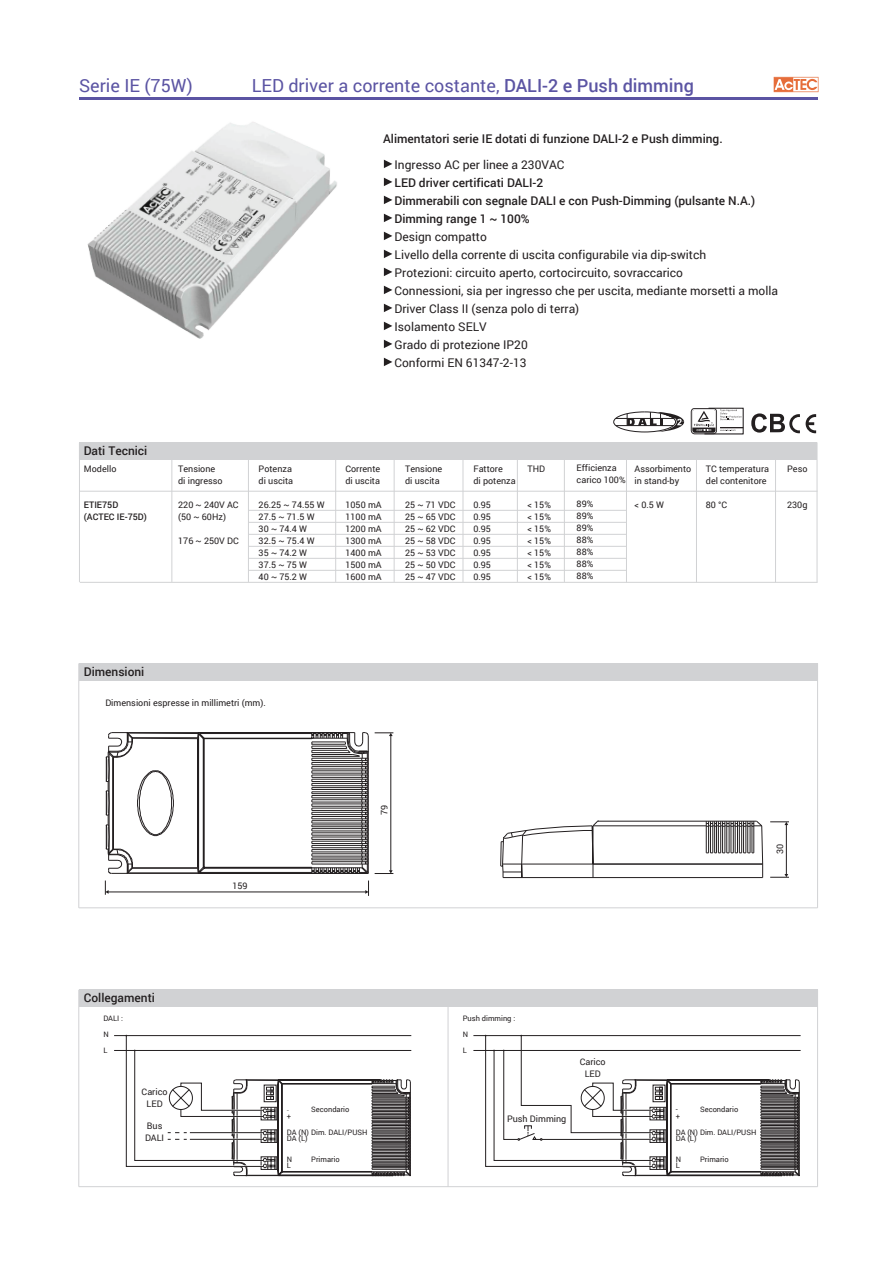
<style>
.page{position:relative;width:893px;height:1263px;background:#fff}
.page>*{position:absolute;margin:0;border:0;box-sizing:border-box;transform-origin:0 0}
.t1{font:18px "Roboto";color:#5b54a3}
.t2{font:12px/18px "Roboto";color:#231f20}
.t3{font:500 12px/18px "Roboto";color:#231f20}
.t4{font:9px/12px "Roboto";color:#231f20}
.t5{font:500 9px/12px "Roboto";color:#231f20}
.t6{font:7.5px "Roboto";color:#231f20}
.t7{font:300 7.5px "Calibri";color:#231f20}
.s1{font-weight:500}
</style>
<div class="page">
<hr style="left:79px;top:1186px;width:739px;height:1px;background:#d1d2d4">
<svg style="left:384px;top:160px;width:8px;height:8px"></svg>
<svg style="left:384px;top:178px;width:8px;height:8px"></svg>
<svg style="left:384px;top:196px;width:8px;height:8px"></svg>
<svg style="left:384px;top:214px;width:8px;height:8px"></svg>
<svg style="left:384px;top:232px;width:8px;height:8px"></svg>
<svg style="left:384px;top:250px;width:8px;height:8px"></svg>
<svg style="left:384px;top:268px;width:8px;height:8px"></svg>
<svg style="left:384px;top:286px;width:8px;height:8px"></svg>
<svg style="left:384px;top:304px;width:8px;height:8px"></svg>
<svg style="left:384px;top:322px;width:8px;height:8px"></svg>
<svg style="left:384px;top:340px;width:8px;height:8px"></svg>
<svg style="left:384px;top:358px;width:8px;height:8px"></svg>
<hr style="left:79px;top:98px;width:738px;height:2px;background:#5b54a3">
<svg style="left:774px;top:77px;width:44px;height:15px"></svg>
<div style="left:80px;top:663px;width:738px;height:17px;background:#d1d2d4"></div>
<hr style="left:108px;top:892px;width:258px;height:1px;background:#231f20">
<svg style="left:365px;top:880px;width:4px;height:16px"></svg>
<svg style="left:105px;top:880px;width:4px;height:15px"></svg>
<hr style="left:391px;top:735px;width:1px;height:136px;background:#231f20">
<svg style="left:375px;top:732px;width:18px;height:4px"></svg>
<svg style="left:375px;top:870px;width:18px;height:4px"></svg>
<svg style="left:106px;top:732px;width:263px;height:142px"></svg>
<hr style="left:786px;top:824px;width:1px;height:50px;background:#231f20">
<svg style="left:770px;top:821px;width:19px;height:4px"></svg>
<svg style="left:770px;top:874px;width:19px;height:4px"></svg>
<svg style="left:500px;top:821px;width:263px;height:57px"></svg>
<div style="left:79px;top:990px;width:739px;height:17px;background:#d1d2d4"></div>
<hr style="left:448px;top:1007px;width:1px;height:180px;background:#d1d2d4">
<hr style="left:78px;top:990px;width:1px;height:197px;background:#d1d2d4">
<hr style="left:817px;top:990px;width:1px;height:197px;background:#d1d2d4">
<hr style="left:79px;top:907px;width:739px;height:1px;background:#d1d2d4">
<hr style="left:78px;top:663px;width:1px;height:245px;background:#d1d2d4">
<hr style="left:817px;top:663px;width:1px;height:245px;background:#d1d2d4">
<hr style="left:114px;top:1035px;width:297px;height:1px;background:#231f20">
<hr style="left:114px;top:1050px;width:297px;height:1px;background:#231f20">
<svg style="left:125px;top:1035px;width:286px;height:141px"></svg>
<hr style="left:473px;top:1035px;width:328px;height:1px;background:#231f20">
<hr style="left:473px;top:1050px;width:328px;height:1px;background:#231f20">
<svg style="left:485px;top:1035px;width:315px;height:141px"></svg>
<img style="left:87px;top:122px;width:250px;height:217px">
<div style="left:79px;top:442px;width:738px;height:17px;background:#d1d2d4"></div>
<hr style="left:79px;top:443px;width:1px;height:139px;background:#d1d2d4">
<hr style="left:171px;top:453px;width:1px;height:129px;background:#d1d2d4">
<hr style="left:248px;top:453px;width:1px;height:129px;background:#d1d2d4">
<hr style="left:335px;top:453px;width:1px;height:129px;background:#d1d2d4">
<hr style="left:394px;top:453px;width:1px;height:129px;background:#d1d2d4">
<hr style="left:463px;top:453px;width:1px;height:129px;background:#d1d2d4">
<hr style="left:517px;top:453px;width:1px;height:129px;background:#d1d2d4">
<hr style="left:564px;top:453px;width:1px;height:129px;background:#d1d2d4">
<hr style="left:626px;top:453px;width:1px;height:129px;background:#d1d2d4">
<hr style="left:696px;top:453px;width:1px;height:129px;background:#d1d2d4">
<hr style="left:775px;top:453px;width:1px;height:129px;background:#d1d2d4">
<hr style="left:817px;top:442px;width:1px;height:140px;background:#d1d2d4">
<hr style="left:79px;top:491px;width:738px;height:1px;background:#d1d2d4">
<hr style="left:248px;top:510px;width:378px;height:1px;background:#d1d2d4">
<hr style="left:248px;top:522px;width:378px;height:1px;background:#d1d2d4">
<hr style="left:248px;top:534px;width:378px;height:1px;background:#d1d2d4">
<hr style="left:248px;top:546px;width:378px;height:1px;background:#d1d2d4">
<hr style="left:248px;top:558px;width:378px;height:1px;background:#d1d2d4">
<hr style="left:248px;top:570px;width:378px;height:1px;background:#d1d2d4">
<hr style="left:80px;top:582px;width:737px;height:1px;background:#d1d2d4">
<svg style="left:613px;top:411px;width:71px;height:21px"></svg>
<svg style="left:806px;top:414px;width:10px;height:19px"></svg>
<svg style="left:751px;top:413px;width:49px;height:20px"></svg>
<svg style="left:691px;top:408px;width:52px;height:26px"></svg>
<h1 class="t1" style="left:79px;top:73px;width:115px">Serie IE (75W)</h1>
<h1 class="t1" style="left:252px;top:73px;width:444px">LED driver a corrente costante, <span class="s1">DALI-2 e Push dimming</span></h1>
<h2 class="t3" style="left:383px;top:129px;width:341px">Alimentatori serie IE dotati di funzione DALI-2 e Push dimming.</h2>
<h2 class="t3" style="left:84px;top:441px;width:65px">Dati Tecnici</h2>
<p class="t4" style="left:84px;top:462px;width:34px">Modello</p>
<p class="t5" style="left:84px;top:498px;width:64px">ETIE75D (ACTEC IE-75D)</p>
<h2 class="t2" style="left:395px;top:156px;width:171px">Ingresso AC per linee a 230VAC</h2>
<h2 class="t3" style="left:395px;top:174px;width:362px">LED driver certificati DALI-2<br>Dimmerabili con segnale DALI e con Push-Dimming (pulsante N.A.)<br>Dimming range 1 ~ 100%</h2>
<p class="t2" style="left:395px;top:228px;width:385px">Design compatto<br>Livello della corrente di uscita configurabile via dip-switch<br>Protezioni: circuito aperto, cortocircuito, sovraccarico<br>Connessioni, sia per ingresso che per uscita, mediante morsetti a molla Driver Class II (senza polo di terra)<br>Isolamento SELV<br>Grado di protezione IP20<br>Conformi EN 61347-2-13</p>
<p class="t4" style="left:178px;top:462px;width:46px">Tensione di ingresso</p>
<p class="t4" style="left:178px;top:498px;width:62px">220 ~ 240V AC (50 ~ 60Hz)</p>
<p class="t4" style="left:178px;top:534px;width:62px">176 ~ 250V DC</p>
<p class="t4" style="left:259px;top:462px;width:36px">Potenza di uscita</p>
<p class="t4" style="left:259px;top:498px;width:68px">26.25 ~ 74.55 W<br>27.5 ~ 71.5 W<br>30 ~ 74.4 W<br>32.5 ~ 75.4 W<br>35 ~ 74.2 W<br>37.5 ~ 75 W<br>40 ~ 75.2 W</p>
<p class="t4" style="left:345px;top:462px;width:36px">Corrente di uscita</p>
<p class="t4" style="left:345px;top:498px;width:38px;text-align:justify">1050 mA 1100 mA 1200 mA 1300 mA 1400 mA 1500 mA 1600 mA</p>
<p class="t4" style="left:405px;top:462px;width:39px">Tensione di uscita</p>
<p class="t4" style="left:405px;top:498px;width:52px;text-align:justify">25 ~ 71 VDC 25 ~ 65 VDC 25 ~ 62 VDC 25 ~ 58 VDC 25 ~ 53 VDC 25 ~ 50 VDC 25 ~ 47 VDC</p>
<p class="t4" style="left:473px;top:462px;width:44px">Fattore<br>di potenza</p>
<p class="t4" style="left:473px;top:498px;width:19px;text-align:justify">0.95<br>0.95<br>0.95<br>0.95<br>0.95<br>0.95<br>0.95</p>
<p class="t4" style="left:527px;top:462px;width:19px">THD</p>
<p class="t4" style="left:527px;top:498px;width:25px;text-align:justify">&lt; 15% &lt; 15% &lt; 15% &lt; 15% &lt; 15% &lt; 15% &lt; 15%</p>
<p class="t4" style="left:577px;top:462px;width:50px">Efficienza carico 100%</p>
<p class="t4" style="left:577px;top:498px;width:18px;text-align:justify">89% 89% 89% 88% 88% 88% 88%</p>
<p class="t4" style="left:634px;top:462px;width:58px">Assorbimento in stand-by</p>
<p class="t4" style="left:634px;top:498px;width:31px">&lt; 0.5 W</p>
<p class="t4" style="left:706px;top:462px;width:65px">TC temperatura del contenitore</p>
<p class="t4" style="left:706px;top:498px;width:23px">80 °C</p>
<p class="t4" style="left:787px;top:462px;width:22px">Peso</p>
<p class="t4" style="left:787px;top:498px;width:22px">230g</p>
<h2 class="t3" style="left:84px;top:662px;width:62px">Dimensioni</h2>
<p class="t4" style="left:105px;top:696px;width:162px">Dimensioni espresse in millimetri (mm).</p>
<p class="t4" style="left:232px;top:880px;width:17px">159</p>
<p class="t4" style="left:378px;top:815px;width:12px;rotate:-90deg">79</p>
<p class="t4" style="left:774px;top:854px;width:12px;rotate:-90deg">30</p>
<h2 class="t3" style="left:84px;top:989px;width:73px">Collegamenti</h2>
<p class="t6" style="left:103px;top:1013px;width:21px">DALI :</p>
<p class="t6" style="left:103px;top:1044px;width:6px">L</p>
<p class="t6" style="left:103px;top:1029px;width:7px">N</p>
<p class="t6" style="left:463px;top:1013px;width:54px">Push dimming :</p>
<p class="t6" style="left:463px;top:1044px;width:6px">L</p>
<p class="t6" style="left:463px;top:1029px;width:7px">N</p>
<p class="t4" style="left:580px;top:1056px;width:27px;text-align:center">Carico<br>LED</p>
<p class="t4" style="left:142px;top:1085px;width:27px;text-align:center">Carico<br>LED</p>
<p class="t4" style="left:145px;top:1119px;width:21px">Bus<br>DALI</p>
<p class="t7" style="left:287px;top:1105px;width:4px">-</p>
<p class="t6" style="left:311px;top:1104px;width:40px">Secondario</p>
<p class="t6" style="left:287px;top:1133px;width:22px">DA (L)</p>
<p class="t6" style="left:287px;top:1111px;width:6px">+</p>
<p class="t6" style="left:287px;top:1127px;width:82px">DA (N) Dim. DALI/PUSH</p>
<p class="t6" style="left:287px;top:1160px;width:6px">L</p>
<p class="t6" style="left:287px;top:1154px;width:7px">N</p>
<p class="t6" style="left:311px;top:1154px;width:30px">Primario</p>
<p class="t4" style="left:507px;top:1112px;width:61px">Push Dimming</p>
<p class="t6" style="left:676px;top:1104px;width:4px">-</p>
<p class="t6" style="left:700px;top:1104px;width:40px">Secondario</p>
<p class="t6" style="left:676px;top:1133px;width:22px">DA (L)</p>
<p class="t6" style="left:676px;top:1111px;width:6px">+</p>
<p class="t6" style="left:676px;top:1127px;width:82px">DA (N) Dim. DALI/PUSH</p>
<p class="t6" style="left:676px;top:1160px;width:6px">L</p>
<p class="t6" style="left:676px;top:1154px;width:7px">N</p>
<p class="t6" style="left:700px;top:1154px;width:30px">Primario</p>
</div>
